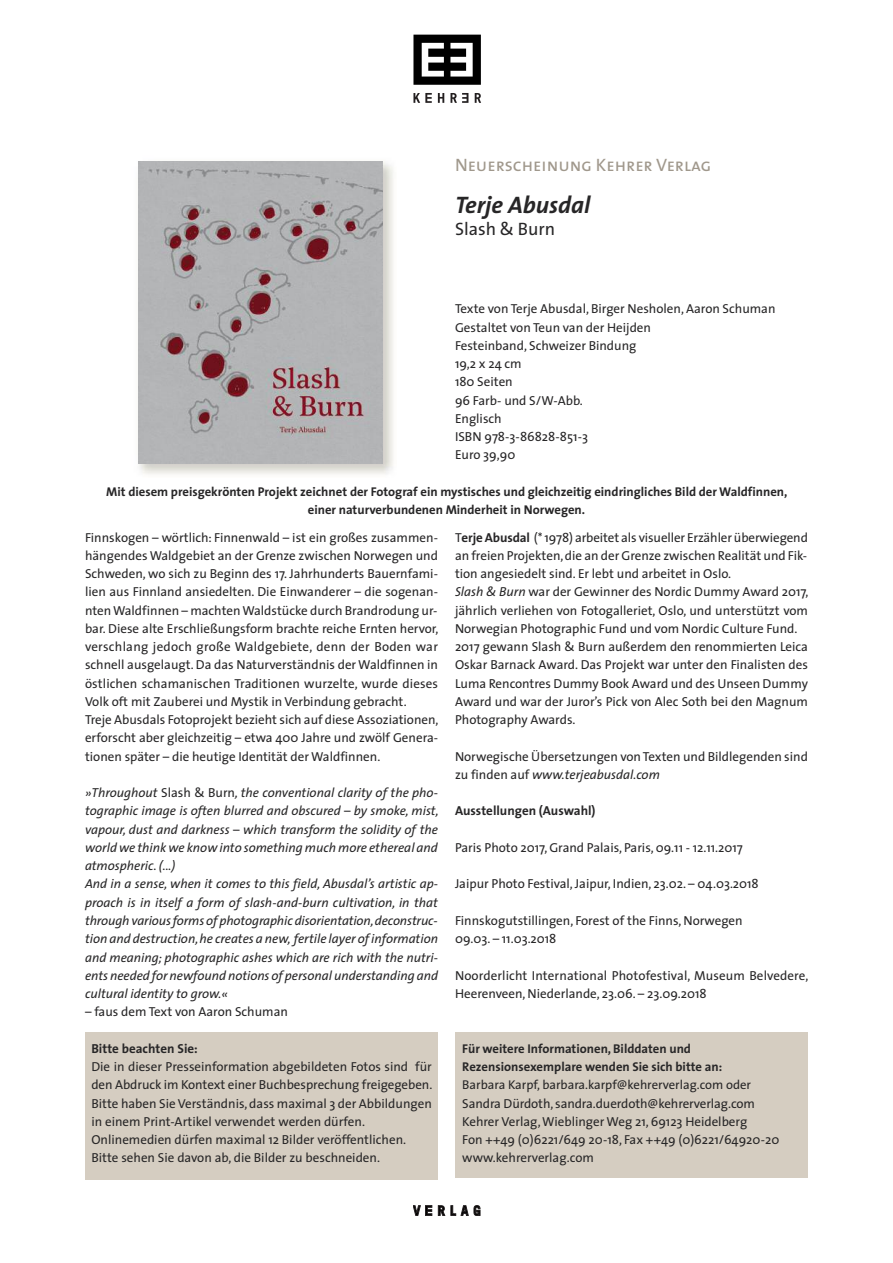
<style>
.page{position:relative;width:893px;height:1263px;background:#fff}
.page>*{position:absolute;margin:0;border:0;box-sizing:border-box;transform-origin:0 0}
.t1{font:italic 700 24px "The Sans";color:#272627}
.t2{font:18px "The Sans Caps";color:#a0988c}
.t3{font:18px "The Sans";color:#272627}
.t4{font:13.05px/18.3px "The Sans";color:#272627}
.t5{font:italic 13.05px/18.3px "The Sans";color:#272627}
.t6{font:700 13.05px "The Sans";color:#272627}
.t7{font:700 12.75px/18.3px "The Sans";color:#272627;text-align:center}
.t8{font:12.75px "The Sans";color:#272627}
.s1{font-style:normal}
.s2{font-weight:700}
.s3{font-style:italic}
</style>
<div class="page">
<svg style="left:475px;top:93px;width:6px;height:10px"></svg>
<svg style="left:413px;top:93px;width:19px;height:10px"></svg>
<svg style="left:438px;top:93px;width:6px;height:10px"></svg>
<svg style="left:450px;top:93px;width:18px;height:10px"></svg>
<svg style="left:413px;top:35px;width:68px;height:50px"></svg>
<svg style="left:438px;top:1205px;width:7px;height:11px"></svg>
<svg style="left:451px;top:1205px;width:29px;height:11px"></svg>
<svg style="left:413px;top:1205px;width:19px;height:11px"></svg>
<div style="left:85px;top:1032px;width:353px;height:147px;background:#d5cdc1"></div>
<img style="left:139px;top:162px;width:244px;height:301px">
<div style="left:455px;top:1032px;width:353px;height:146px;background:#d5cdc1"></div>
<h2 class="t2" style="left:455px;top:159px;width:258px">Neuerscheinung Kehrer Verlag</h2>
<h1 class="t1" style="left:455px;top:195px;width:137px">Terje Abusdal</h1>
<h2 class="t3" style="left:455px;top:222px;width:102px">Slash &amp; Burn</h2>
<p class="t4" style="left:455px;top:301px;width:322px">Texte von Terje Abusdal, Birger Nesholen, Aaron Schuman<br>Gestaltet von Teun van der Heijden<br>Festeinband, Schweizer Bindung<br>19,2 x 24 cm<br>180 Seiten<br>96 Farb- und S/W-Abb.<br>Englisch<br>ISBN 978-3-86828-851-3<br>Euro 39,90</p>
<p class="t7" style="left:106px;top:484px;width:683px">Mit diesem preisgekrönten Projekt zeichnet der Fotograf ein mystisches und gleichzeitig eindringliches Bild der Waldfinnen, einer naturverbundenen Minderheit in Norwegen.</p>
<p class="t4" style="left:85px;top:529px;width:355px">Finnskogen – wörtlich: Finnenwald – ist ein großes zusammen&shy;hängendes Waldgebiet an der Grenze zwischen Norwegen und Schweden, wo sich zu Beginn des 17. Jahrhunderts Bauernfami&shy;lien aus Finnland ansiedelten. Die Einwanderer – die sogenan&shy;ntenWaldfinnen – machtenWaldstücke durch Brandrodung ur&shy;bar. Diese alte Erschließungsform brachte reiche Ernten hervor, verschlang jedoch große Waldgebiete, denn der Boden war schnell ausgelaugt. Da das Naturverständnis der Waldfinnen in östlichen schamanischen Traditionen wurzelte, wurde dieses Volk oft mit Zauberei und Mystik in Verbindung gebracht.<br>Treje Abusdals Fotoprojekt bezieht sich auf diese Assoziationen, erforscht aber gleichzeitig – etwa 400 Jahre und zwölf Genera&shy;tionen später – die heutige Identität der Waldfinnen.</p>
<p class="t5" style="left:85px;top:785px;width:355px">»Throughout <span class="s1">Slash &amp; Burn</span>, the conventional clarity of the pho&shy;tographic image is often blurred and obscured – by smoke, mist, vapour, dust and darkness – which transform the solidity of the worldwe thinkwe knowinto something much more ethereal and atmospheric. (...)<br>And in a sense, when it comes to this field, Abusdal’s artistic ap&shy;proach is in itself a form of slash-and-burn cultivation, in that through variousforms of photographic disorientation,deconstruc&shy;tion and destruction,he creates a new, fertile layer ofinformation and meaning; photographic ashes which are rich with the nutri&shy;ents needed for newfound notions of personal understanding and cultural identity to grow.«</p>
<p class="t4" style="left:85px;top:1004px;width:204px">– faus dem Text von Aaron Schuman</p>
<p class="t6" style="left:91px;top:1043px;width:108px">Bitte beachten Sie:</p>
<p class="t4" style="left:91px;top:1059px;width:342px">Die in dieser Presseinformation abgebildeten Fotos sind für den Abdruck im Kontext einer Buchbesprechung freigegeben.<br>Bitte haben Sie Verständnis, dass maximal 3 der Abbildungen in einem Print-Artikel verwendet werden dürfen.<br>Onlinemedien dürfen maximal 12 Bilder veröffentlichen.<br>Bitte sehen Sie davon ab, die Bilder zu beschneiden.</p>
<p class="t4" style="left:455px;top:529px;width:355px">T<span class="s2">erjeAbusdal</span> (*1978) arbeitet als visueller Erzählerüberwiegend an freien Projekten,die an der Grenze zwischen Realität und Fik&shy;tion angesiedelt sind. Er lebt und arbeitet in Oslo.<br><span class="s3">Slash &amp; Burn</span> war der Gewinner des Nordic Dummy Award 2017, jährlich verliehen von Fotogalleriet, Oslo, und unterstützt vom Norwegian Photographic Fund und vom Nordic Culture Fund.<br>2017 gewann Slash &amp; Burn außerdem den renommierten Leica Oskar Barnack Award. Das Projekt war unter den Finalisten des Luma Rencontres Dummy Book Award und des Unseen Dummy Award und war der Juror’s Pick von Alec Soth bei den Magnum Photography Awards.</p>
<p class="t4" style="left:455px;top:748px;width:354px">Norwegische Übersetzungen von Texten und Bildlegenden sind zu finden auf <span class="s3">www.terjeabusdal.com</span></p>
<p class="t6" style="left:455px;top:806px;width:142px">Ausstellungen (Auswahl)</p>
<p class="t4" style="left:455px;top:840px;width:289px">Paris Photo 2017, Grand Palais, Paris, 09.11 - 12.11.2017</p>
<p class="t4" style="left:455px;top:876px;width:305px">Jaipur Photo Festival, Jaipur, Indien, 23.02. – 04.03.2018</p>
<p class="t4" style="left:455px;top:913px;width:289px">Finnskogutstillingen, Forest of the Finns, Norwegen<br>09.03. – 11.03.2018</p>
<p class="t4" style="left:455px;top:967px;width:355px">Noorderlicht International Photofestival, Museum Belvedere,<br>Heerenveen, Niederlande, 23.06. – 23.09.2018</p>
<p class="t7" style="left:462px;top:1040px;width:261px;text-align:left">Für weitere Informationen, Bilddaten und<br>Rezensionsexemplare wenden Sie sich bitte an:</p>
<p class="t8" style="left:462px;top:1080px;width:290px">Barbara Karpf, barbara.karpf@kehrerverlag.com oder</p>
<p class="t4" style="left:462px;top:1095px;width:319px">Sandra Dürdoth, sandra.duerdoth@kehrerverlag.com Kehrer Verlag,Wieblinger Weg 21, 69123 Heidelberg<br>Fon ++49 (0)6221/649 20-18, Fax ++49 (0)6221/64920-20 www.kehrerverlag.com</p>
</div>
